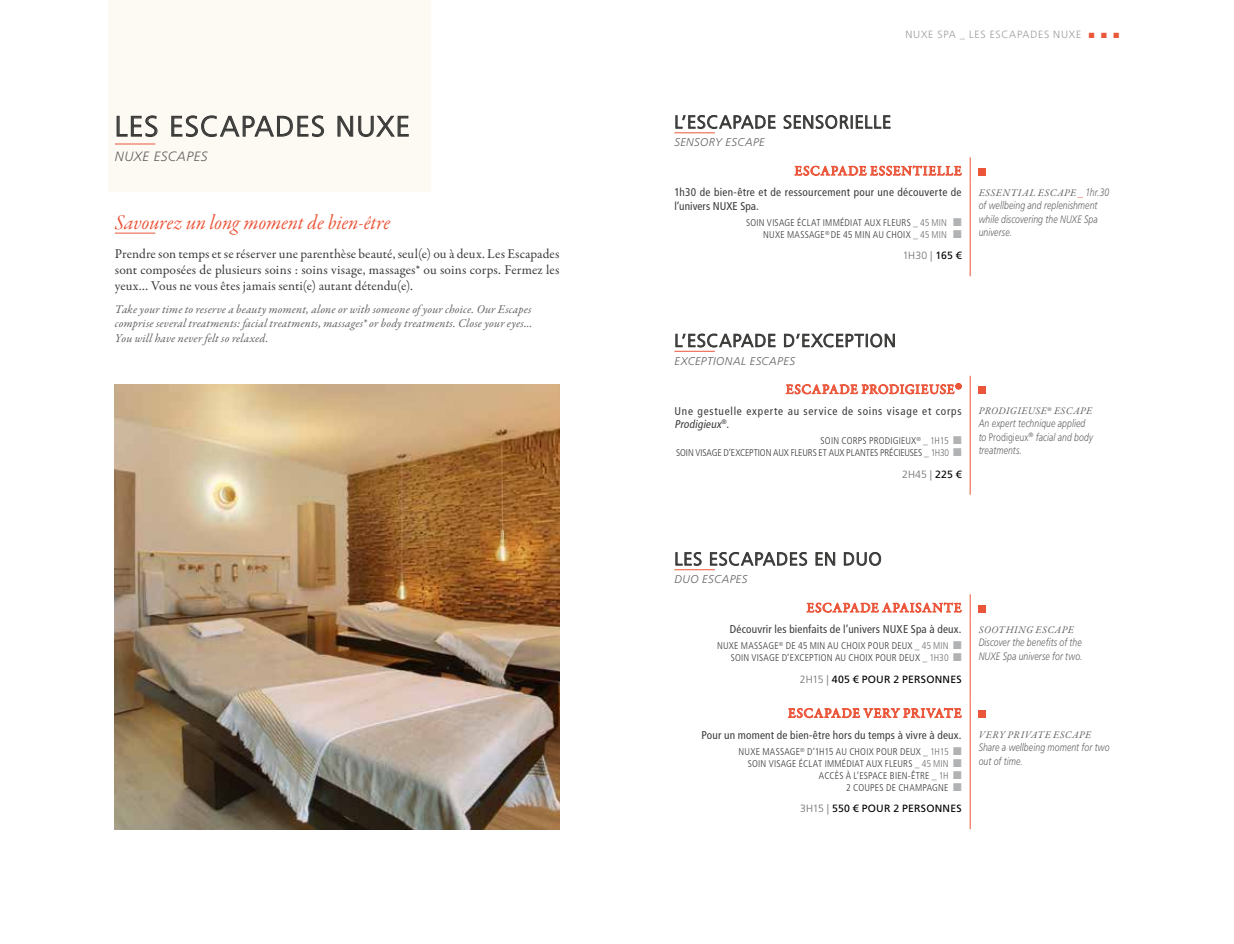
<style>
.page{position:relative;width:1234px;height:944px;background:#fff}
.page>*{position:absolute;margin:0;border:0;box-sizing:border-box;transform-origin:0 0}
.t1{font:300 28.5px "Frutiger LT Std";letter-spacing:.045em;color:#3a3a39}
.t2{font:21px "Garamond Premr Pro It Subh";letter-spacing:.005em;color:#eb563a}
.t3{font:300 18px "Frutiger LT Std";letter-spacing:.045em;color:#3a3a39}
.t4{font:13.5px/16.2px "Garamond Premr Pro";letter-spacing:.005em;color:#3a3a39;text-align:justify}
.t5{font:13.5px "Garamond Premr Pro";letter-spacing:.055em;color:#eb563a}
.t6{font:italic 300 13.5px "Frutiger LT Std";letter-spacing:.035em;color:#626261}
.t7{font:italic 12px/14.4px "Garamond Premr Pro";letter-spacing:.01em;color:#626261;text-align:justify}
.t8{font:condensed 11.25px/13.5px "Frutiger LT Std";letter-spacing:.02em;color:#3a3a39}
.t9{font:condensed 11.25px/13.5px "Frutiger LT Std";letter-spacing:.07em;color:#3a3a39}
.t10{font:italic 300 11.25px "Frutiger LT Std";letter-spacing:.04em;color:#626261}
.t11{font:italic 300 10.8px/13.5px "Frutiger LT Std";letter-spacing:.01em;color:#626261;scale:.8 1}
.t12{font:10.5px "Frutiger LT Std";letter-spacing:.02em;color:#000}
.t13{font:300 10.5px "Frutiger LT Std";letter-spacing:.07em;color:#9c9c9d}
.t14{font:300 10.5px "Frutiger LT Std";letter-spacing:.005em;color:#6e6e6e}
.t15{font:italic 10.2px "Garamond Premr Pro";letter-spacing:.045em;color:#626261}
.t16{font:300 condensed 9.75px/12px "Frutiger LT Std";letter-spacing:.015em;color:#3a3a39;text-align:right}
.t17{font:300 condensed 9.75px/12px "Frutiger LT Std";letter-spacing:-.01em;color:#3a3a39;text-align:right}
.s1{color:#eb563a}
.s2{color:#6e6e6e}
.s3{color:#b1b2b3}
.s4{font-weight:400;color:#000}
.s5{font-family:"Frutiger LT Std";font-weight:300;font-size:10.8px}
.s6{font-style:italic}
.s7{font-style:normal}
.s8{font-weight:300;color:#6e6e6e}
</style>
<div class="page">
<div style="left:108px;top:0;width:323px;height:191px;background:#fdf9f3"></div>
<hr style="left:115px;top:144px;width:40px;height:1px;background:#eb563a">
<hr style="left:115px;top:233px;width:40px;height:1px;background:#eb563a">
<svg style="left:117px;top:116px;width:40px;height:21px"></svg>
<svg style="left:171px;top:116px;width:153px;height:21px"></svg>
<svg style="left:338px;top:116px;width:70px;height:21px"></svg>
<img style="left:115px;top:385px;width:444px;height:444px">
<svg style="left:969px;top:157px;width:1px;height:27px"></svg>
<hr style="left:969px;top:184px;width:1px;height:92px;background:#eb563a">
<svg style="left:794px;top:165px;width:167px;height:11px"></svg>
<div style="left:978px;top:168px;width:7px;height:7px;background:#eb563a"></div>
<hr style="left:674px;top:133px;width:40px;height:1px;background:#eb563a">
<svg style="left:675px;top:115px;width:100px;height:14px"></svg>
<svg style="left:783px;top:115px;width:107px;height:14px"></svg>
<svg style="left:969px;top:376px;width:1px;height:26px"></svg>
<hr style="left:969px;top:402px;width:1px;height:93px;background:#eb563a">
<svg style="left:785px;top:383px;width:176px;height:11px"></svg>
<div style="left:978px;top:387px;width:7px;height:7px;background:#eb563a"></div>
<hr style="left:674px;top:351px;width:40px;height:1px;background:#eb563a">
<svg style="left:675px;top:333px;width:100px;height:15px"></svg>
<svg style="left:783px;top:333px;width:111px;height:15px"></svg>
<svg style="left:969px;top:594px;width:1px;height:26px"></svg>
<hr style="left:969px;top:620px;width:1px;height:80px;background:#eb563a">
<svg style="left:969px;top:700px;width:1px;height:26px"></svg>
<hr style="left:969px;top:726px;width:1px;height:103px;background:#eb563a">
<svg style="left:806px;top:602px;width:155px;height:11px"></svg>
<div style="left:978px;top:605px;width:7px;height:7px;background:#eb563a"></div>
<svg style="left:787px;top:707px;width:174px;height:12px"></svg>
<div style="left:978px;top:710px;width:7px;height:7px;background:#eb563a"></div>
<hr style="left:674px;top:569px;width:40px;height:1px;background:#eb563a">
<svg style="left:675px;top:552px;width:26px;height:14px"></svg>
<svg style="left:710px;top:552px;width:97px;height:14px"></svg>
<svg style="left:815px;top:552px;width:20px;height:14px"></svg>
<svg style="left:843px;top:552px;width:38px;height:14px"></svg>
<h1 class="t1" style="left:115px;top:110px;width:296px">LES ESCAPADES NUXE</h1>
<h3 class="t6" style="left:115px;top:149px;width:94px">NUXE ESCAPES</h3>
<h2 class="t2" style="left:115px;top:210px;width:277px">Savourez un long moment de bien-être</h2>
<h3 class="t4" style="left:115px;top:246px;width:446px">Prendre son temps et se réserver une parenthèse beauté, seul(e) ou à deux. Les Escapades sont composées de plusieurs soins : soins visage, massages* ou soins corps. Fermez les yeux… Vous ne vous êtes jamais senti(e) autant détendu(e).</h3>
<p class="t7" style="left:115px;top:303px;width:419px">Take your time to reserve a beauty moment, alone or with someone of your choice. Our Escapes comprise several treatments: facial treatments, massages* or body treatments. Close your eyes… You will have never felt so relaxed.</p>
<p class="t13" style="left:905px;top:29px;width:215px">NUXE SPA _ LES ESCAPADES NUXE <span class="s1">■</span> <span class="s1">■</span> <span class="s1">■</span></p>
<h3 class="t3" style="left:674px;top:112px;width:218px">L’ESCAPADE SENSORIELLE</h3>
<p class="t10" style="left:674px;top:136px;width:92px">SENSORY ESCAPE</p>
<h3 class="t5" style="left:794px;top:163px;width:168px">ESCAPADE ESSENTIELLE</h3>
<p class="t8" style="left:674px;top:186px;width:288px">1h30 de bien-être et de ressourcement pour une découverte de l’univers NUXE Spa.</p>
<p class="t16" style="left:746px;top:217px;width:217px">SOIN VISAGE ÉCLAT IMMÉDIAT AUX FLEURS <span class="s2">_ 45 MIN</span> <span class="s3">■<br></span>NUXE MASSAGE<sup>®</sup> DE 45 MIN AU CHOIX <span class="s2">_ 45 MIN</span> <span class="s3">■</span></p>
<p class="t14" style="left:902px;top:250px;width:60px">1H30 | <span class="s4">165 €</span></p>
<p class="t15" style="left:978px;top:186px;width:132px">ESSENTIAL ESCAPE <span class="s1">_</span> <span class="s5">1hr.30</span></p>
<p class="t11" style="left:978px;top:199px;width:150px;text-align:justify">of wellbeing and replenishment while discovering the NUXE Spa universe.</p>
<h3 class="t3" style="left:674px;top:330px;width:223px">L’ESCAPADE D’EXCEPTION</h3>
<p class="t10" style="left:674px;top:354px;width:122px">EXCEPTIONAL ESCAPES</p>
<h3 class="t5" style="left:785px;top:381px;width:177px">ESCAPADE PRODIGIEUSE<sup>®</sup></h3>
<p class="t9" style="left:674px;top:404px;width:289px">Une gestuelle experte au service de soins visage et corps<br><span class="s6">Prodigieux</span><sup>®</sup> .</p>
<p class="t17" style="left:676px;top:435px;width:287px">SOIN CORPS PRODIGIEUX<sup>®</sup> <span class="s2">_ 1H15</span> <span class="s3">■<br></span>SOIN VISAGE D’EXCEPTION AUX FLEURS ET AUX PLANTES PRÉCIEUSES <span class="s2">_ 1H30</span> <span class="s3">■</span></p>
<p class="t14" style="left:902px;top:468px;width:61px">2H45 | <span class="s4">225 €</span></p>
<p class="t15" style="left:978px;top:404px;width:115px">PRODIGIEUSE<sup>®</sup> ESCAPE</p>
<p class="t11" style="left:978px;top:417px;width:144px">An expert technique applied to <span class="s7">Prodigieux</span><sup>®</sup> facial and body treatments.</p>
<h3 class="t3" style="left:674px;top:549px;width:209px">LES ESCAPADES EN DUO</h3>
<p class="t10" style="left:674px;top:573px;width:75px">DUO ESCAPES</p>
<h3 class="t5" style="left:806px;top:600px;width:156px">ESCAPADE APAISANTE</h3>
<p class="t8" style="left:729px;top:623px;width:233px">Découvrir les bienfaits de l’univers NUXE Spa à deux.</p>
<p class="t16" style="left:717px;top:640px;width:246px">NUXE MASSAGE<sup>®</sup> DE 45 MIN AU CHOIX POUR DEUX <span class="s2">_ 45 MIN</span> <span class="s3">■<br></span>SOIN VISAGE D’EXCEPTION AU CHOIX POUR DEUX <span class="s2">_ 1H30</span> <span class="s3">■</span></p>
<p class="t12" style="left:799px;top:673px;width:163px"><span class="s8">2H15 |</span> 405 € POUR 2 PERSONNES</p>
<h3 class="t5" style="left:787px;top:705px;width:175px">ESCAPADE VERY PRIVATE</h3>
<p class="t8" style="left:701px;top:728px;width:262px">Pour un moment de bien-être hors du temps à vivre à deux.</p>
<p class="t16" style="left:738px;top:746px;width:224px">NUXE MASSAGE<sup>®</sup> D’1H15 AU CHOIX POUR DEUX <span class="s2">_ 1H15</span> <span class="s3">■ </span>SOIN VISAGE ÉCLAT IMMÉDIAT AUX FLEURS <span class="s2">_ 45 MIN</span> <span class="s3">■ </span>ACCÈS À L’ESPACE BIEN-ÊTRE <span class="s2">_ 1H</span> <span class="s3">■<br></span>2 COUPES DE CHAMPAGNE <span class="s3">■</span></p>
<p class="t12" style="left:799px;top:802px;width:163px"><span class="s8">3H15 |</span> 550 € POUR 2 PERSONNES</p>
<p class="t15" style="left:978px;top:623px;width:97px">SOOTHING ESCAPE</p>
<p class="t11" style="left:978px;top:636px;width:131px">Discover the benefits of the<br>NUXE Spa universe for two.</p>
<p class="t15" style="left:978px;top:728px;width:114px">VERY PRIVATE ESCAPE</p>
<p class="t11" style="left:978px;top:741px;width:165px">Share a wellbeing moment for two out of time.</p>
</div>
